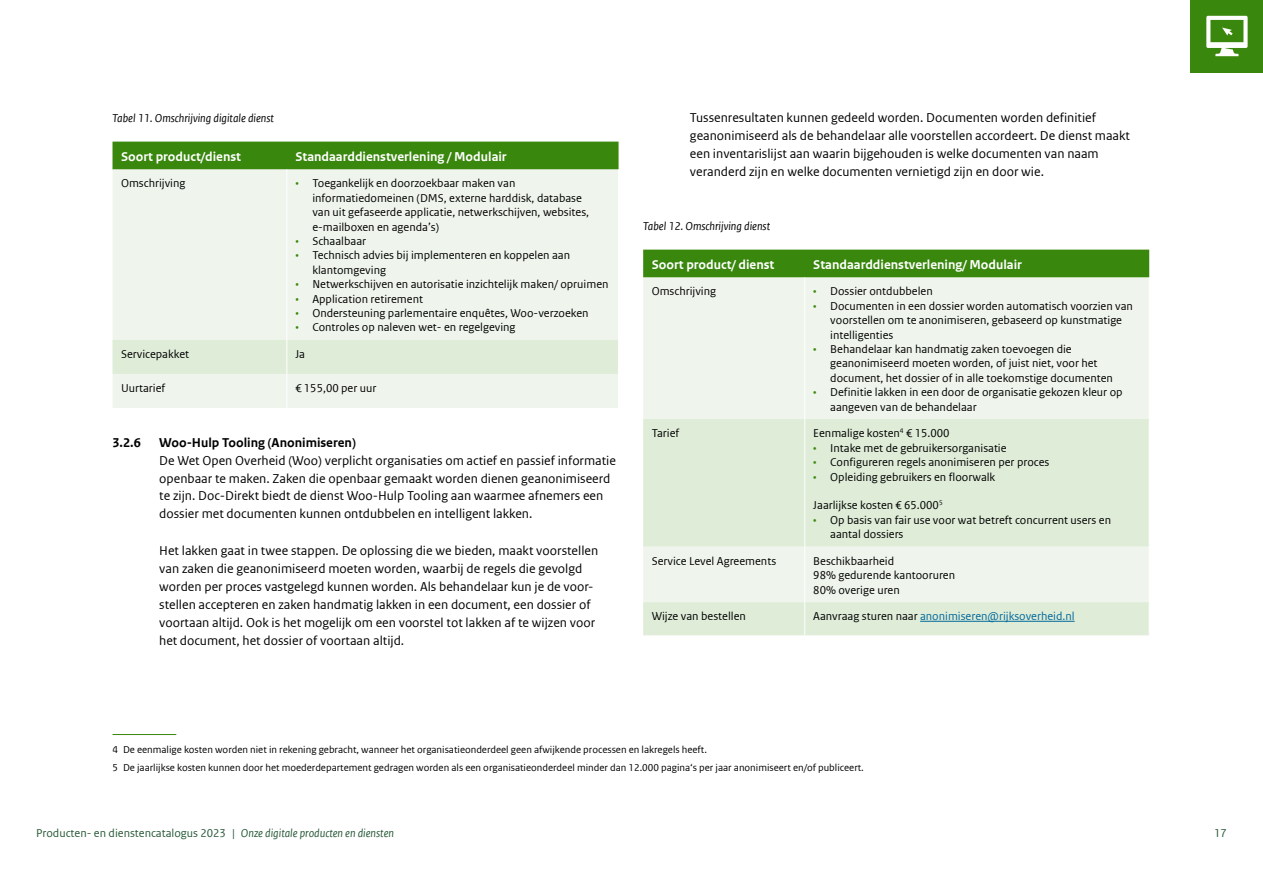
<style>
.page{position:relative;width:1263px;height:893px;background:#fff}
.page>*{position:absolute;margin:0;border:0;box-sizing:border-box;transform-origin:0 0}
.Body{font:13.5px/18px "Rijksoverheid Sans Web Text";color:#000}
.Table_Head{font:700 13.5px "Rijksoverheid Sans Web Text";color:#fff}
.Head_3{font:700 13.5px "Rijksoverheid Sans Web Text";color:#000}
.Table_Body_Left{font:12px/14.4px "Rijksoverheid Sans Web Text";color:#000}
.t1{font:12px "Rijksoverheid Sans Web Text";color:#275937}
.Image_Caption{font:italic 12px "Rijksoverheid Sans Web Text";color:#000}
.Table_Body_Left-2{font:12px "Rijksoverheid Sans Web Text";color:#01689b}
.Table_Body_Left-3{font:12px "Rijksoverheid Sans Web Text Regular 2";color:#000}
.Table_Body_Left-4{font:10.5px "Rijksoverheid Sans Web Text";color:#000}
.s1{color:#39870c}
.s2{font-family:"Rijksoverheid Sans Web Text Regular 2"}
.s3{color:#000}
.s4{font-style:italic}
</style>
<div class="page">
<div style="left:112px;top:142px;width:506px;height:28px;background:#39870c"></div>
<div style="left:112px;top:170px;width:506px;height:238px;background:#eff5ec"></div>
<div style="left:112px;top:340px;width:506px;height:34px;background:#dfecd8"></div>
<hr style="left:286px;top:170px;width:1px;height:170px;background:#fff">
<hr style="left:286px;top:340px;width:1px;height:34px;background:#fff">
<hr style="left:286px;top:374px;width:1px;height:34px;background:#fff">
<hr style="left:112px;top:734px;width:64px;height:1px;background:#39870c">
<div style="left:643px;top:250px;width:506px;height:28px;background:#39870c"></div>
<div style="left:643px;top:278px;width:506px;height:141px;background:#eff5ec"></div>
<svg style="left:643px;top:419px;width:506px;height:216px;background:#e3eedd"></svg>
<hr style="left:804px;top:278px;width:1px;height:141px;background:#fff">
<hr style="left:804px;top:419px;width:1px;height:128px;background:#fff">
<hr style="left:804px;top:602px;width:1px;height:33px;background:#fff">
<hr style="left:804px;top:547px;width:1px;height:55px;background:#fff">
<hr style="left:920px;top:621px;width:155px;height:1px;background:#01689b">
<div style="left:1191px;top:0;width:72px;height:72px;background:#39870c"></div>
<svg style="left:1206px;top:16px;width:41px;height:40px"></svg>
<p class="Image_Caption" style="left:112px;top:112px;width:163px">Tabel 11. Omschrijving digitale dienst</p>
<p class="Table_Head" style="left:121px;top:149px;width:122px">Soort product/dienst</p>
<p class="Table_Head" style="left:295px;top:149px;width:213px">Standaarddienstverlening / Modulair</p>
<p class="Table_Body_Left" style="left:121px;top:176px;width:66px">Omschrijving</p>
<p class="Table_Body_Left" style="left:312px;top:176px;width:278px;text-indent:-17px"><span class="s1">•</span> Toegankelijk en doorzoekbaar maken van informatiedomeinen (DMS, externe harddisk, database van uit gefaseerde applicatie, netwerkschijven, websites, e-mailboxen en agenda’s)</p>
<p class="Table_Body_Left" style="left:295px;top:234px;width:72px"><span class="s1">•</span> Schaalbaar</p>
<p class="Table_Body_Left" style="left:312px;top:248px;width:259px;text-indent:-17px"><span class="s1">•</span> Technisch advies bij implementeren en koppelen aan klantomgeving</p>
<p class="Table_Body_Left" style="left:295px;top:277px;width:315px"><span class="s1">•</span> Netwerkschijven en autorisatie inzichtelijk maken/ opruimen</p>
<p class="Table_Body_Left" style="left:295px;top:291px;width:129px"><span class="s1">•</span> Application retirement</p>
<p class="Table_Body_Left" style="left:295px;top:306px;width:295px"><span class="s1">•</span> Ondersteuning parlementaire enquêtes, Woo-verzoeken</p>
<p class="Table_Body_Left" style="left:295px;top:320px;width:222px"><span class="s1">•</span> Controles op naleven wet- en regelgeving</p>
<p class="Table_Body_Left" style="left:121px;top:347px;width:70px">Servicepakket</p>
<p class="Table_Body_Left" style="left:295px;top:347px;width:11px">Ja</p>
<p class="Table_Body_Left" style="left:121px;top:381px;width:46px">Uurtarief</p>
<p class="Table_Body_Left-3" style="left:295px;top:381px;width:83px">€ 155,00 per uur</p>
<h3 class="Head_3" style="left:112px;top:434px;width:30px">3.2.6</h3>
<h3 class="Head_3" style="left:159px;top:434px;width:198px">Woo-Hulp Tooling (Anonimiseren)</h3>
<p class="Body" style="left:159px;top:451px;width:458px">De Wet Open Overheid (Woo) verplicht organisaties om actief en passief informatie openbaar te maken. Zaken die openbaar gemaakt worden dienen geanonimiseerd te zijn. Doc-Direkt biedt de dienst Woo-Hulp Tooling aan waarmee afnemers een dossier met documenten kunnen ontdubbelen en intelligent lakken.</p>
<p class="Body" style="left:159px;top:541px;width:440px">Het lakken gaat in twee stappen. De oplossing die we bieden, maakt voorstellen van zaken die geanonimiseerd moeten worden, waarbij de regels die gevolgd worden per proces vastgelegd kunnen worden. Als behandelaar kun je de voor&shy;stellen accepteren en zaken handmatig lakken in een document, een dossier of voortaan altijd. Ook is het mogelijk om een voorstel tot lakken af te wijzen voor <span class="s2">het document, het dossier of voortaan altijd.</span></p>
<p class="Body" style="left:690px;top:109px;width:442px">Tussenresultaten kunnen gedeeld worden. Documenten worden definitief geanonimiseerd als de behandelaar alle voorstellen accordeert. De dienst maakt een inventarislijst aan waarin bijgehouden is welke documenten van naam veranderd zijn en welke documenten vernietigd zijn en door wie.</p>
<p class="Image_Caption" style="left:643px;top:220px;width:128px">Tabel 12. Omschrijving dienst</p>
<p class="Table_Head" style="left:652px;top:257px;width:124px">Soort product/ dienst</p>
<p class="Table_Head" style="left:813px;top:257px;width:210px">Standaarddienstverlening/ Modulair</p>
<p class="Table_Body_Left" style="left:652px;top:284px;width:66px">Omschrijving</p>
<p class="Table_Body_Left" style="left:813px;top:284px;width:121px"><span class="s1">•</span> Dossier ontdubbelen</p>
<p class="Table_Body_Left" style="left:830px;top:299px;width:304px;text-indent:-17px"><span class="s1">•</span> Documenten in een dossier worden automatisch voorzien van voorstellen om te anonimiseren, gebaseerd op kunstmatige intelligenties</p>
<p class="Table_Body_Left" style="left:830px;top:342px;width:284px;text-indent:-17px"><span class="s1">•</span> Behandelaar kan handmatig zaken toevoegen die geanonimiseerd moeten worden, of juist niet, voor het document, het dossier of in alle toekomstige documenten</p>
<p class="Table_Body_Left" style="left:830px;top:385px;width:294px;text-indent:-17px"><span class="s1">•</span> Definitie lakken in een door de organisatie gekozen kleur op aangeven van de behandelaar</p>
<p class="Table_Body_Left" style="left:652px;top:426px;width:29px">Tarief</p>
<p class="Table_Body_Left" style="left:813px;top:426px;width:138px">Eenmalige kosten<sup>4</sup> <span class="s2">€ 15.000</span></p>
<p class="Table_Body_Left" style="left:813px;top:441px;width:195px"><span class="s1">•</span> Intake met de gebruikersorganisatie</p>
<p class="Table_Body_Left" style="left:813px;top:455px;width:238px"><span class="s1">•</span> Configureren regels anonimiseren per proces</p>
<p class="Table_Body_Left" style="left:813px;top:469px;width:184px"><span class="s1">•</span> Opleiding gebruikers en floorwalk</p>
<p class="Table_Body_Left-3" style="left:813px;top:498px;width:131px">Jaarlijkse kosten € 65.000<sup>5</sup></p>
<p class="Table_Body_Left" style="left:830px;top:513px;width:282px;text-indent:-17px"><span class="s1">•</span> Op basis van fair use voor wat betreft concurrent users en aantal dossiers</p>
<p class="Table_Body_Left" style="left:652px;top:554px;width:126px">Service Level Agreements</p>
<p class="Table_Body_Left" style="left:813px;top:554px;width:82px">Beschikbaarheid</p>
<p class="Table_Body_Left" style="left:813px;top:568px;width:143px">98% gedurende kantooruren</p>
<p class="Table_Body_Left" style="left:813px;top:582px;width:88px">80% overige uren</p>
<p class="Table_Body_Left" style="left:652px;top:609px;width:96px">Wijze van bestellen</p>
<p class="Table_Body_Left-2" style="left:813px;top:610px;width:263px"><span class="s3">Aanvraag sturen naar</span> anonimiseren@rijksoverheid.nl</p>
<p class="Table_Body_Left-4" style="left:112px;top:743px;width:596px">4 De eenmalige kosten worden niet in rekening gebracht, wanneer het organisatieonderdeel geen afwijkende processen en lakregels heeft.</p>
<p class="Table_Body_Left-4" style="left:112px;top:761px;width:753px">5 De jaarlijkse kosten kunnen door het moederdepartement gedragen worden als een organisatieonderdeel minder dan 12.000 pagina‘s per jaar anonimiseert en/of publiceert.</p>
<p class="t1" style="left:36px;top:826px;width:360px">Producten- en dienstencatalogus 2023 | <span class="s4">Onze digitale producten en diensten</span></p>
<p class="t1" style="left:1214px;top:826px;width:14px">17</p>
</div>
